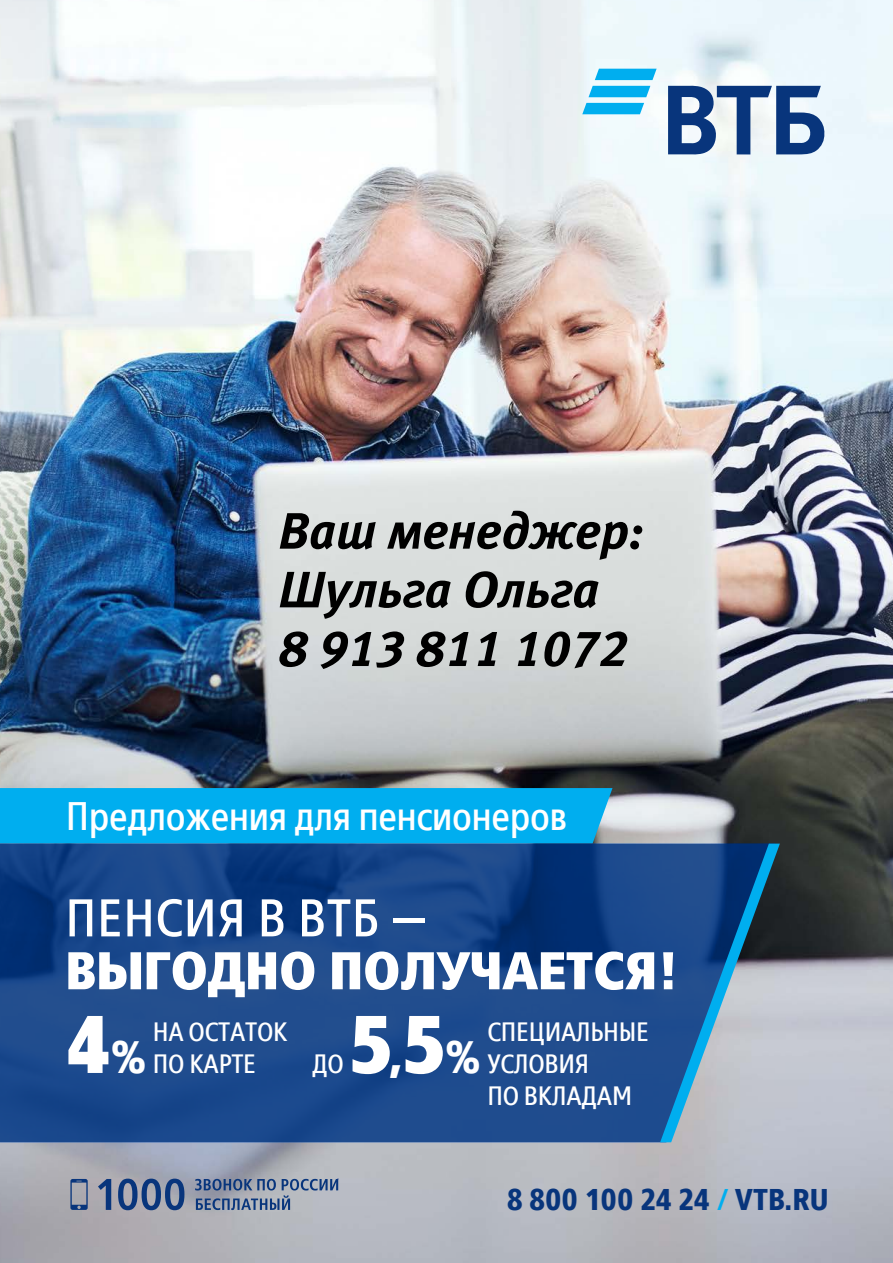
<style>
.page{position:relative;width:893px;height:1263px;background:#fff}
.page>*{position:absolute;margin:0;border:0;box-sizing:border-box;transform-origin:0 0}
.t1{font:800 81.45px "VTB Group Cond";color:#fff}
.t2{font:800 52.95px "VTB Group Cond";letter-spacing:-.01em;color:#fff}
.t3{font:52.95px "VTB Group Cond";letter-spacing:.01em;color:#fff}
.t4{font:italic 51px/58.7px "Meta Bold Cyr LF";color:#000}
.t5{font:39.6px "VTB Group Cond";letter-spacing:-.005em;color:#fff}
.t6{font:700 29.85px "VTB Group Cond";color:#08357c}
.t7{font:26.4px/31.8px "VTB Group Cond";letter-spacing:-.01em;color:#fff}
.s1{font-weight:800;font-size:81.45px}
.s2{font-weight:800;font-size:45.3px}
.s3{font-size:45.6px}
.s4{font-size:45.3px}
.s5{color:#00aeef}
</style>
<div class="page">
<img style="left:0;top:0;width:893px;height:1263px">
<div style="left:0;top:788px;width:612px;height:55px;background:#00aeef"></div>
<svg style="left:0;top:843px;width:660px;height:299px;fill:#1d4b8e"></svg>
<svg style="left:660px;top:843px;width:120px;height:299px"></svg>
<svg style="left:582px;top:69px;width:75px;height:45px"></svg>
<svg style="left:668px;top:86px;width:157px;height:69px"></svg>
<svg style="left:98px;top:1179px;width:13px;height:31px"></svg>
<svg style="left:118px;top:1178px;width:66px;height:32px"></svg>
<svg style="left:70px;top:1179px;width:18px;height:31px"></svg>
<svg style="left:195px;top:1179px;width:143px;height:31px"></svg>
<h3 class="t4" style="left:279px;top:501px;width:367px">Ваш менеджер:<br>Шульга Ольга<br>8 913 811 1072</h3>
<h3 class="t5" style="left:66px;top:790px;width:503px">Предложения для пенсионеров</h3>
<h2 class="t3" style="left:65px;top:884px;width:364px">ПЕНСИЯ В ВТБ —</h2>
<h2 class="t2" style="left:65px;top:936px;width:616px">ВЫГОДНО ПОЛУЧАЕТСЯ!</h2>
<p class="t7" style="left:67px;top:1015px;width:222px;text-indent:85px">НА ОСТАТОК<br><span class="s1">4</span><span class="s2">%</span> ПО КАРТЕ</p>
<h1 class="t1" style="left:349px;top:991px;width:133px">5<span class="s3">,</span>5<span class="s4">%</span></h1>
<p class="t7" style="left:487px;top:1015px;width:163px">СПЕЦИАЛЬНЫЕ<br>УСЛОВИЯ<br>ПО ВКЛАДАМ</p>
<p class="t7" style="left:312px;top:1047px;width:33px">ДО</p>
<p class="t6" style="left:507px;top:1180px;width:323px">8 800 100 24 24 <span class="s5">/</span> VTB.RU</p>
</div>
